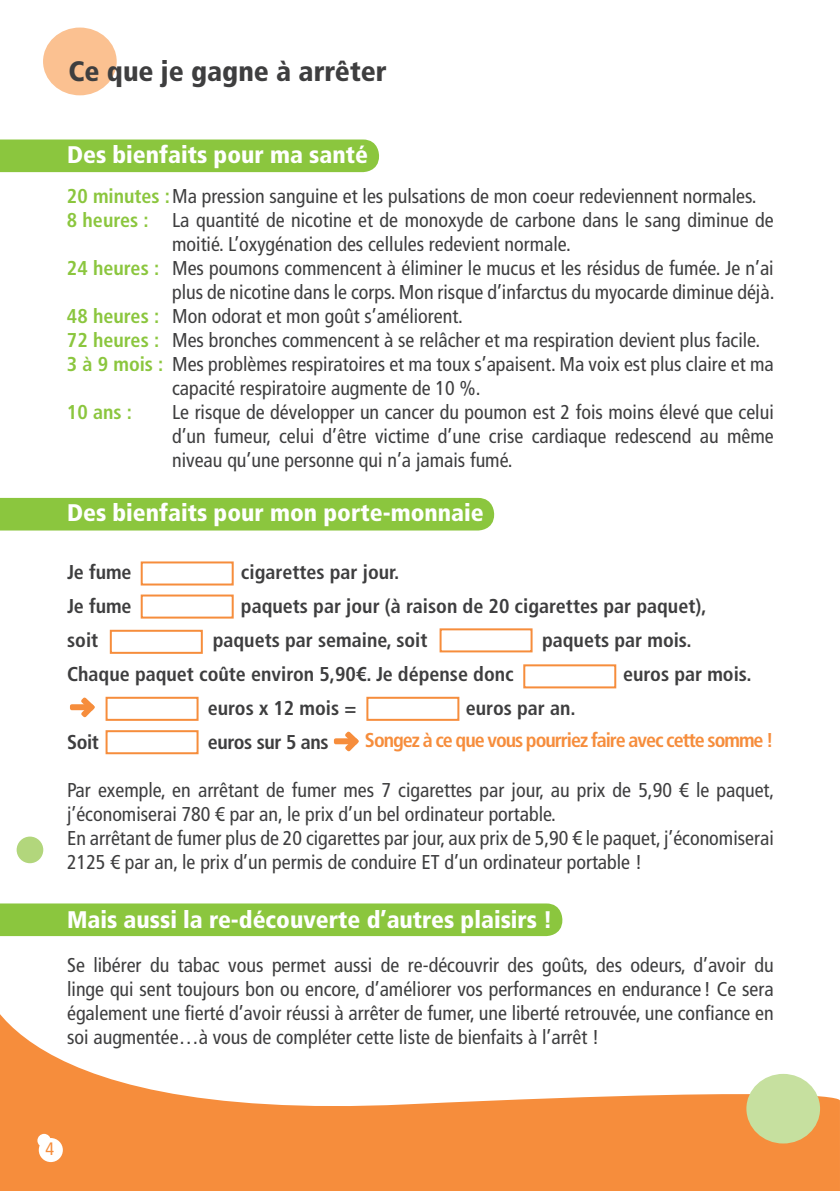
<style>
.page{position:relative;width:840px;height:1191px;background:#fff}
.page>*{position:absolute;margin:0;border:0;box-sizing:border-box;transform-origin:0 0}
.t1{font:900 condensed 28px "Frutiger LT Com";color:#3e3e3f}
.t2{font:900 condensed 24px "Frutiger LT Com";color:#fff}
.t3{font:condensed 20px/24px "Frutiger LT Com";color:#3e3e3f}
.t4{font:700 condensed 20px "Frutiger LT Com";color:#3e3e3f}
.t5{font:700 condensed 20px "Frutiger LT Com";letter-spacing:-.05em;color:#f68d3c}
.t6{font:700 condensed 20px/24px "Frutiger LT Com";color:#8bc63e}
.t7{font:700 condensed 20px "Frutiger LT Com";letter-spacing:-.02em;color:#3e3e3f}
.t8{font:condensed 18px "Frutiger LT Com";color:#f68d3c}
.s1{font-weight:700;color:#8bc63e}
</style>
<div class="page">
<div style="left:43px;top:28px;width:74px;height:67px;background:#fbc191;border-radius:50%"></div>
<svg style="left:0;top:1014px;width:839px;height:177px;fill:#f68d3c"></svg>
<div style="left:0;top:903px;width:562px;height:33px;background:#8bc63e"></div>
<div style="left:0;top:498px;width:494px;height:32px;background:#8bc63e"></div>
<div style="left:0;top:139px;width:379px;height:33px;background:#8bc63e"></div>
<div style="left:746px;top:1073px;width:73px;height:70px;background:#c6e09f;border-radius:50%"></div>
<div style="left:17px;top:836px;width:26px;height:27px;background:#b2d67c;border-radius:50%"></div>
<div style="left:70px;top:704px;width:22px;height:6px;background:#f68d3c;border-radius:2px"></div>
<svg style="left:80px;top:697px;width:15px;height:21px"></svg>
<div style="left:334px;top:738px;width:22px;height:6px;background:#f68d3c;border-radius:2px"></div>
<svg style="left:344px;top:731px;width:15px;height:21px"></svg>
<div style="left:141px;top:561px;width:92px;height:24px;border:2px solid #f68d3c"></div>
<div style="left:141px;top:594px;width:92px;height:24px;border:2px solid #f68d3c"></div>
<div style="left:110px;top:630px;width:93px;height:24px;border:2px solid #f68d3c"></div>
<div style="left:105px;top:730px;width:93px;height:24px;border:2px solid #f68d3c"></div>
<div style="left:366px;top:697px;width:93px;height:24px;border:2px solid #f68d3c"></div>
<div style="left:105px;top:697px;width:93px;height:24px;border:2px solid #f68d3c"></div>
<div style="left:523px;top:664px;width:93px;height:24px;border:2px solid #f68d3c"></div>
<div style="left:439px;top:628px;width:93px;height:24px;border:2px solid #f68d3c"></div>
<div style="left:37px;top:1133px;width:14px;height:14px;background:#fff;border-radius:50%"></div>
<div style="left:39px;top:1138px;width:24px;height:24px;background:#fff;border-radius:50%"></div>
<h1 class="t1" style="left:68px;top:54px;width:319px">Ce que je gagne à arrêter</h1>
<p class="t2" style="left:67px;top:141px;width:302px">Des bienfaits pour ma santé</p>
<p class="t3" style="left:67px;top:184px;width:690px"><span class="s1">20 minutes :</span>Ma pression sanguine et les pulsations de mon coeur redeviennent normales.</p>
<p class="t3" style="left:172px;top:208px;width:602px">La quantité de nicotine et de monoxyde de carbone dans le sang diminue de</p>
<p class="t3" style="left:172px;top:232px;width:400px">moitié. L’oxygénation des cellules redevient normale.</p>
<p class="t3" style="left:172px;top:256px;width:602px">Mes poumons commencent à éliminer le mucus et les résidus de fumée. Je n’ai</p>
<p class="t3" style="left:172px;top:280px;width:603px">plus de nicotine dans le corps. Mon risque d’infarctus du myocarde diminue déjà.</p>
<p class="t3" style="left:172px;top:304px;width:292px">Mon odorat et mon goût s’améliorent.</p>
<p class="t3" style="left:172px;top:328px;width:589px">Mes bronches commencent à se relâcher et ma respiration devient plus facile.</p>
<p class="t3" style="left:67px;top:352px;width:707px"><span class="s1">3 à 9 mois :</span> Mes problèmes respiratoires et ma toux s’apaisent. Ma voix est plus claire et ma</p>
<p class="t3" style="left:172px;top:376px;width:310px">capacité respiratoire augmente de 10 %.</p>
<p class="t3" style="left:172px;top:400px;width:603px">Le risque de développer un cancer du poumon est 2 fois moins élevé que celui</p>
<p class="t3" style="left:172px;top:424px;width:603px">d’un fumeur, celui d’être victime d’une crise cardiaque redescend au même</p>
<p class="t3" style="left:172px;top:448px;width:342px">niveau qu’une personne qui n’a jamais fumé.</p>
<p class="t2" style="left:67px;top:498px;width:418px">Des bienfaits pour mon porte-monnaie</p>
<p class="t4" style="left:67px;top:560px;width:66px">Je fume</p>
<p class="t4" style="left:241px;top:560px;width:160px">cigarettes par jour.</p>
<p class="t4" style="left:67px;top:594px;width:66px">Je fume</p>
<p class="t4" style="left:241px;top:594px;width:467px">paquets par jour (à raison de 20 cigarettes par paquet),</p>
<p class="t4" style="left:67px;top:628px;width:33px">soit</p>
<p class="t4" style="left:213px;top:628px;width:216px">paquets par semaine, soit</p>
<p class="t4" style="left:542px;top:628px;width:151px">paquets par mois.</p>
<p class="t4" style="left:67px;top:662px;width:448px">Chaque paquet coûte environ 5,90€. Je dépense donc</p>
<p class="t4" style="left:622px;top:662px;width:130px">euros par mois.</p>
<p class="t4" style="left:207px;top:696px;width:150px">euros x 12 mois =</p>
<p class="t4" style="left:465px;top:696px;width:111px">euros par an.</p>
<p class="t4" style="left:67px;top:730px;width:33px">Soit</p>
<p class="t7" style="left:208px;top:730px;width:122px">euros sur 5 ans</p>
<p class="t3" style="left:67px;top:778px;width:708px">Par exemple, en arrêtant de fumer mes 7 cigarettes par jour, au prix de 5,90 € le paquet, j’économiserai 780 € par an, le prix d’un bel ordinateur portable.<br>En arrêtant de fumer plus de 20 cigarettes par jour, aux prix de 5,90 € le paquet, j’économiserai 2125 € par an, le prix d’un permis de conduire ET d’un ordinateur portable !</p>
<p class="t2" style="left:67px;top:905px;width:486px">Mais aussi la re-découverte d’autres plaisirs !</p>
<p class="t3" style="left:67px;top:953px;width:707px;text-align:justify">Se libérer du tabac vous permet aussi de re-découvrir des goûts, des odeurs, d’avoir du linge qui sent toujours bon ou encore, d’améliorer vos performances en endurance ! Ce sera également une fierté d’avoir réussi à arrêter de fumer, une liberté retrouvée, une confiance en soi augmentée…à vous de compléter cette liste de bienfaits à l’arrêt !</p>
<p class="t6" style="left:67px;top:208px;width:83px">8 heures :</p>
<p class="t6" style="left:67px;top:256px;width:94px">24 heures :</p>
<p class="t6" style="left:67px;top:304px;width:94px">48 heures :<br>72 heures :</p>
<p class="t6" style="left:67px;top:400px;width:66px">10 ans :</p>
<p class="t5" style="left:365px;top:728px;width:410px">Songez à ce que vous pourriez faire avec cette somme !</p>
<p class="t8" style="left:46px;top:1138px;width:10px">4</p>
</div>
